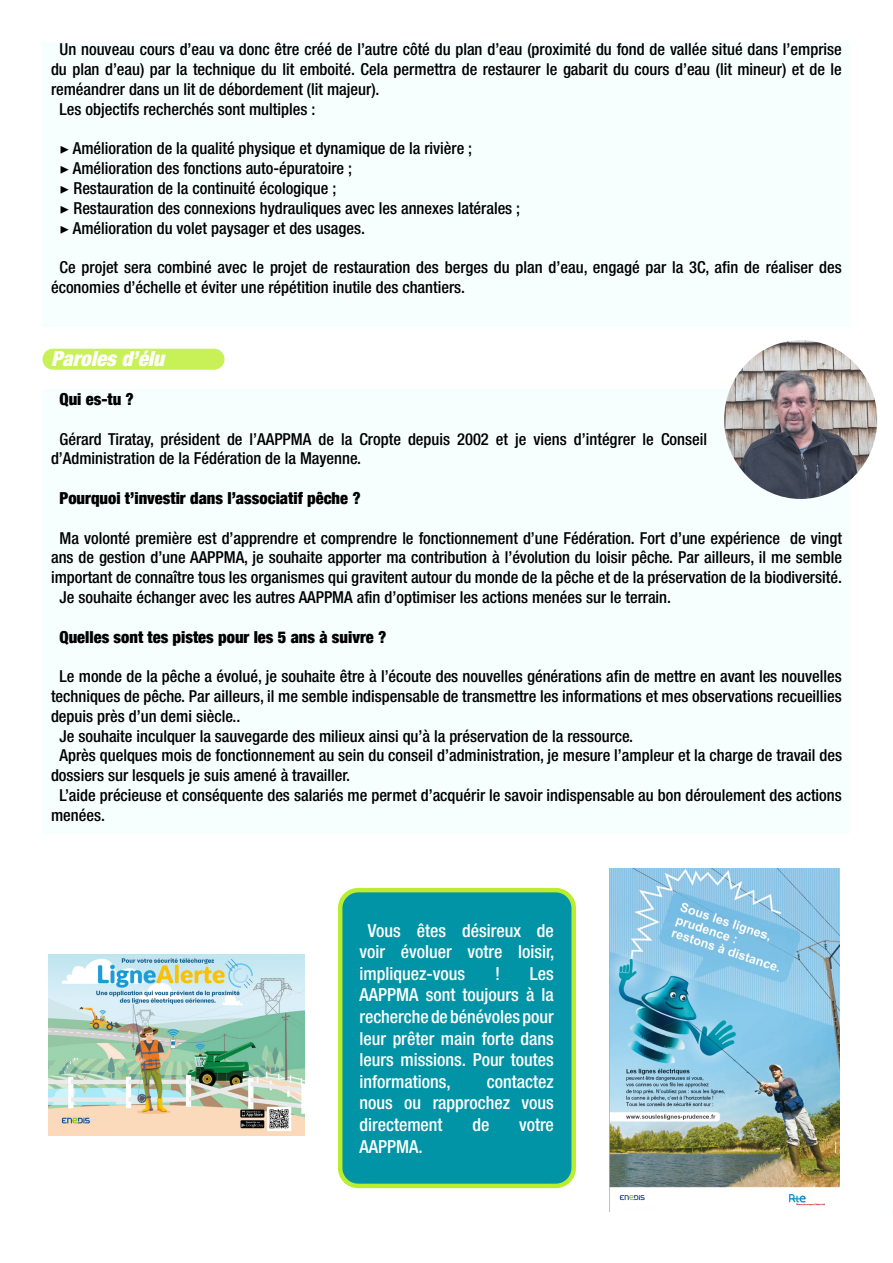
<style>
.page{position:relative;width:893px;height:1263px;background:#fff}
.page>*{position:absolute;margin:0;border:0;box-sizing:border-box;transform-origin:0 0}
.t1{font:italic 900 condensed 21px "Helvetica Neue";color:#fff}
.t2{font:500 condensed 18px/21.6px "Helvetica Neue";color:#fff;text-align:justify}
.t3{font:500 condensed 16.5px/19.8px "Helvetica Neue";color:#000}
.t4{font:900 condensed 16.5px "Helvetica Neue";color:#000}
.s1{font-family:"Minion Pro";font-weight:400;font-stretch:normal}
</style>
<div class="page">
<div style="left:340px;top:890px;width:234px;height:296px;background:#0094a6;border-radius:18px"></div>
<div style="left:338px;top:888px;width:238px;height:300px;border:4px solid #b9ed2d;border-radius:18px"></div>
<img style="left:609px;top:869px;width:230px;height:342px">
<div style="left:619px;top:1188px;width:50px;height:19px;background:#fff"></div>
<svg style="left:620px;top:1195px;width:25px;height:5px"></svg>
<img style="left:48px;top:954px;width:257px;height:182px">
<div style="left:43px;top:389px;width:807px;height:444px;background:#f6fefe"></div>
<div style="left:43px;top:43px;width:807px;height:284px;background:#f6fefe"></div>
<div style="left:43px;top:349px;width:182px;height:21px;background:#c7f157;border-radius:10px"></div>
<img style="left:724px;top:340px;width:153px;height:159px">
<p class="t3" style="left:60px;top:39px;width:784px">Un nouveau cours d’eau va donc être créé de l’autre côté du plan d’eau (proximité du fond de vallée situé dans l’emprise</p>
<p class="t3" style="left:51px;top:59px;width:792px">du plan d’eau) par la technique du lit emboité. Cela permettra de restaurer le gabarit du cours d’eau (lit mineur) et de le</p>
<p class="t3" style="left:51px;top:79px;width:330px">reméandrer dans un lit de débordement (lit majeur).</p>
<p class="t3" style="left:60px;top:99px;width:257px">Les objectifs recherchés sont multiples :</p>
<p class="t3" style="left:60px;top:138px;width:462px"><span class="s1">▶</span> Amélioration de la qualité physique et dynamique de la rivière ;<br><span class="s1">▶</span> Amélioration des fonctions auto-épuratoire ;<br><span class="s1">▶</span> Restauration de la continuité écologique ;<br><span class="s1">▶</span> Restauration des connexions hydrauliques avec les annexes latérales ; <span class="s1">▶</span> Amélioration du volet paysager et des usages.</p>
<p class="t3" style="left:51px;top:257px;width:792px;text-indent:8px">Ce projet sera combiné avec le projet de restauration des berges du plan d’eau, engagé par la 3C, afin de réaliser des économies d’échelle et éviter une répétition inutile des chantiers.</p>
<p class="t1" style="left:51px;top:345px;width:115px">Paroles d’élu</p>
<p class="t4" style="left:60px;top:389px;width:76px">Qui es-tu ?</p>
<p class="t3" style="left:51px;top:429px;width:658px;text-indent:8px">Gérard Tiratay, président de l’AAPPMA de la Cropte depuis 2002 et je viens d’intégrer le Conseil d’Administration de la Fédération de la Mayenne.</p>
<p class="t4" style="left:60px;top:488px;width:303px">Pourquoi t’investir dans l’associatif pêche ?</p>
<p class="t3" style="left:60px;top:528px;width:784px">Ma volonté première est d’apprendre et comprendre le fonctionnement d’une Fédération. Fort d’une expérience de vingt</p>
<p class="t3" style="left:51px;top:547px;width:792px">ans de gestion d’une AAPPMA, je souhaite apporter ma contribution à l’évolution du loisir pêche. Par ailleurs, il me semble</p>
<p class="t3" style="left:51px;top:567px;width:792px">important de connaître tous les organismes qui gravitent autour du monde de la pêche et de la préservation de la biodiversité.</p>
<p class="t3" style="left:60px;top:587px;width:613px">Je souhaite échanger avec les autres AAPPMA afin d’optimiser les actions menées sur le terrain.</p>
<p class="t4" style="left:60px;top:627px;width:328px">Quelles sont tes pistes pour les 5 ans à suivre ?</p>
<p class="t3" style="left:60px;top:666px;width:784px">Le monde de la pêche a évolué, je souhaite être à l’écoute des nouvelles générations afin de mettre en avant les nouvelles</p>
<p class="t3" style="left:51px;top:686px;width:792px">techniques de pêche. Par ailleurs, il me semble indispensable de transmettre les informations et mes observations recueillies</p>
<p class="t3" style="left:51px;top:706px;width:191px">depuis près d’un demi siècle..</p>
<p class="t3" style="left:60px;top:726px;width:575px">Je souhaite inculquer la sauvegarde des milieux ainsi qu’à la préservation de la ressource.</p>
<p class="t3" style="left:60px;top:745px;width:784px">Après quelques mois de fonctionnement au sein du conseil d’administration, je mesure l’ampleur et la charge de travail des</p>
<p class="t3" style="left:51px;top:765px;width:301px">dossiers sur lesquels je suis amené à travailler.</p>
<p class="t3" style="left:60px;top:785px;width:784px">L’aide précieuse et conséquente des salariés me permet d’acquérir le savoir indispensable au bon déroulement des actions</p>
<p class="t3" style="left:51px;top:805px;width:56px">menées.</p>
<p class="t2" style="left:359px;top:919px;width:197px;text-indent:8px">Vous êtes désireux de voir évoluer votre loisir, impliquez-vous</p>
<p class="t2" style="left:359px;top:962px;width:196px;text-indent:171px">Les AAPPMA sont toujours à la recherche de bénévoles pour leur prêter main forte dans leurs missions. Pour toutes informations,</p>
<p class="t2" style="left:495px;top:962px;width:7px">!</p>
<p class="t2" style="left:359px;top:1070px;width:196px;text-indent:128px">contactez nous ou rapprochez vous directement</p>
<p class="t2" style="left:472px;top:1113px;width:18px">de</p>
<p class="t2" style="left:519px;top:1113px;width:36px">votre</p>
<p class="t2" style="left:359px;top:1135px;width:65px">AAPPMA.</p>
</div>
